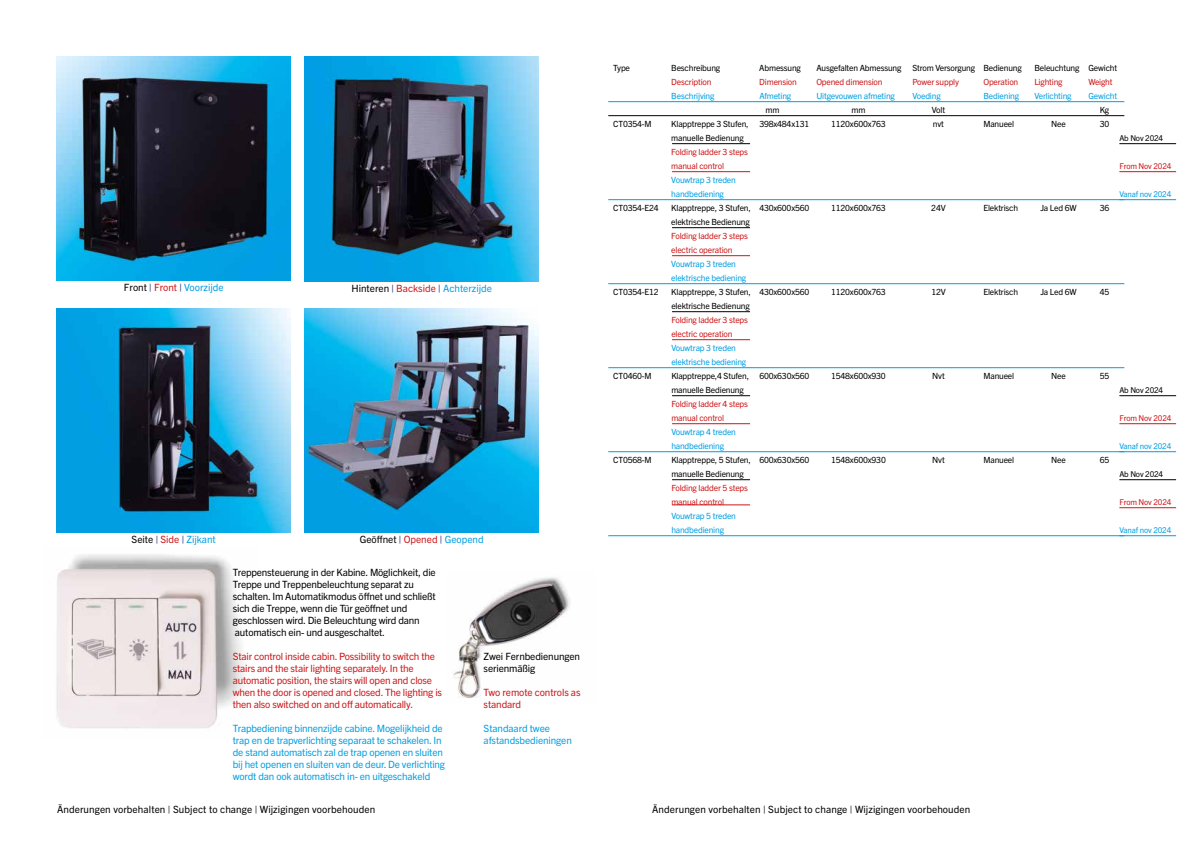
<style>
.page{position:relative;width:1191px;height:842px;background:#fff}
.page>*{position:absolute;margin:0;border:0;box-sizing:border-box;transform-origin:0 0}
.t1{font:10px/12px "Trade Gothic Next LT Pro";letter-spacing:-.02em;color:#000}
.t2{font:10px/12px "Trade Gothic Next LT Pro";letter-spacing:-.02em;color:#009fe3}
.t3{font:10px/12px "Trade Gothic Next LT Pro";letter-spacing:-.02em;color:#cd1719}
.t4{font:10px "Trade Gothic Next LT Pro";letter-spacing:.01em;color:#000}
.t5{font:10px "Trade Gothic Next LT Pro";color:#009fe3}
.t6{font:10px "Trade Gothic Next LT Pro";color:#000}
.t7{font:8.5px "Trade Gothic Next LT Pro";letter-spacing:-.02em;color:#000}
.t8{font:8.5px/14px "Trade Gothic Next LT Pro";letter-spacing:-.02em;color:#cd1719}
.t9{font:8.5px/14px "Trade Gothic Next LT Pro";letter-spacing:-.02em;color:#009fe3}
.t10{font:8px "Trade Gothic Next LT Pro";letter-spacing:-.02em;color:#009fe3}
.t11{font:8px "Trade Gothic Next LT Pro";letter-spacing:-.02em;color:#cd1719}
.t12{font:8px "Trade Gothic Next LT Pro";letter-spacing:-.02em;color:#000}
.s1{color:#000}
.s2{font-weight:700;color:#283583}
.s3{color:#cd1719}
.s4{color:#009fe3}
</style>
<div class="page">
<img style="left:453px;top:577px;width:117px;height:121px">
<img style="left:56px;top:554px;width:188px;height:175px">
<img style="left:57px;top:57px;width:234px;height:224px">
<img style="left:305px;top:57px;width:234px;height:224px">
<img style="left:57px;top:309px;width:234px;height:224px">
<img style="left:305px;top:309px;width:234px;height:224px">
<hr style="left:608px;top:101px;width:516px;height:1px;background:#009fe3">
<hr style="left:608px;top:115px;width:516px;height:1px;background:#000">
<hr style="left:672px;top:143px;width:78px;height:1px;background:#000">
<hr style="left:672px;top:171px;width:78px;height:1px;background:#cd1719">
<hr style="left:608px;top:199px;width:516px;height:1px;background:#009fe3">
<hr style="left:672px;top:227px;width:78px;height:1px;background:#000">
<hr style="left:672px;top:255px;width:78px;height:1px;background:#cd1719">
<hr style="left:608px;top:283px;width:516px;height:1px;background:#009fe3">
<hr style="left:672px;top:311px;width:78px;height:1px;background:#000">
<hr style="left:672px;top:339px;width:78px;height:1px;background:#cd1719">
<hr style="left:608px;top:367px;width:516px;height:1px;background:#009fe3">
<hr style="left:672px;top:395px;width:78px;height:1px;background:#000">
<hr style="left:672px;top:423px;width:78px;height:1px;background:#cd1719">
<hr style="left:608px;top:451px;width:516px;height:1px;background:#009fe3">
<hr style="left:672px;top:479px;width:78px;height:1px;background:#000">
<hr style="left:672px;top:505px;width:78px;height:1px;background:#cd1719">
<hr style="left:608px;top:535px;width:516px;height:1px;background:#009fe3">
<hr style="left:1119px;top:143px;width:57px;height:1px;background:#000">
<hr style="left:1119px;top:171px;width:57px;height:1px;background:#cd1719">
<hr style="left:1119px;top:199px;width:57px;height:1px;background:#009fe3">
<hr style="left:1119px;top:395px;width:57px;height:1px;background:#000">
<hr style="left:1119px;top:423px;width:57px;height:1px;background:#cd1719">
<hr style="left:1119px;top:451px;width:57px;height:1px;background:#009fe3">
<hr style="left:1119px;top:479px;width:57px;height:1px;background:#000">
<hr style="left:1119px;top:507px;width:57px;height:1px;background:#cd1719">
<hr style="left:1119px;top:535px;width:57px;height:1px;background:#009fe3">
<p class="t5" style="left:124px;top:281px;width:101px"><span class="s1">Front</span> <span class="s2">|</span> <span class="s3">Front</span> <span class="s2">|</span> Voorzijde</p>
<p class="t5" style="left:351px;top:282px;width:142px"><span class="s1">Hinteren</span> <span class="s2">|</span> <span class="s3">Backside</span> <span class="s2">|</span> Achterzijde</p>
<p class="t5" style="left:132px;top:533px;width:86px"><span class="s1">Seite</span> <span class="s2">|</span> <span class="s3">Side</span> <span class="s2">|</span> Zijkant</p>
<p class="t6" style="left:360px;top:533px;width:125px">Geöffnet <span class="s2">|</span> <span class="s3">Opened</span> <span class="s2">|</span> <span class="s4">Geopend</span></p>
<p class="t1" style="left:233px;top:565px;width:204px">Treppensteuerung in der Kabine. Möglichkeit, die Treppe und Treppenbeleuchtung separat zu schalten. Im Automatikmodus öffnet und schließt sich die Treppe, wenn die Tür geöffnet und geschlossen wird. Die Beleuchtung wird dann automatisch ein- und ausgeschaltet.</p>
<p class="t3" style="left:233px;top:649px;width:211px">Stair control inside cabin. Possibility to switch the stairs and the stair lighting separately. In the automatic position, the stairs will open and close when the door is opened and closed. The lighting is then also switched on and off automatically.</p>
<p class="t2" style="left:233px;top:721px;width:214px">Trapbediening binnenzijde cabine. Mogelijkheid de trap en de trapverlichting separaat te schakelen. In de stand automatisch zal de trap openen en sluiten bij het openen en sluiten van de deur. De verlichting wordt dan ook automatisch in- en uitgeschakeld</p>
<p class="t1" style="left:483px;top:650px;width:98px">Zwei Fernbedienungen serienmäßig</p>
<p class="t3" style="left:483px;top:686px;width:98px">Two remote controls as standard</p>
<p class="t2" style="left:483px;top:722px;width:90px">Standaard twee afstandsbedieningen</p>
<p class="t7" style="left:613px;top:62px;width:18px">Type</p>
<p class="t7" style="left:671px;top:62px;width:50px">Beschreibung</p>
<p class="t7" style="left:759px;top:62px;width:43px">Abmessung</p>
<p class="t7" style="left:816px;top:62px;width:86px">Ausgefalten Abmessung</p>
<p class="t7" style="left:912px;top:62px;width:111px">Strom Versorgung Bedienung</p>
<p class="t7" style="left:1034px;top:62px;width:84px">Beleuchtung Gewicht</p>
<p class="t8" style="left:671px;top:74px;width:42px">Description</p>
<p class="t8" style="left:759px;top:74px;width:39px">Dimension</p>
<p class="t8" style="left:816px;top:74px;width:68px">Opened dimension</p>
<p class="t8" style="left:912px;top:74px;width:48px">Power supply</p>
<p class="t8" style="left:983px;top:74px;width:36px">Operation</p>
<p class="t8" style="left:1034px;top:74px;width:30px">Lighting</p>
<p class="t8" style="left:1088px;top:74px;width:26px">Weight</p>
<p class="t9" style="left:671px;top:88px;width:45px">Beschrijving</p>
<p class="t9" style="left:759px;top:88px;width:33px">Afmeting</p>
<p class="t9" style="left:816px;top:88px;width:80px">Uitgevouwen afmeting</p>
<p class="t9" style="left:912px;top:88px;width:30px">Voeding</p>
<p class="t9" style="left:983px;top:88px;width:37px">Bediening</p>
<p class="t9" style="left:1034px;top:88px;width:39px">Verlichting</p>
<p class="t9" style="left:1088px;top:88px;width:30px">Gewicht</p>
<p class="t7" style="left:765px;top:104px;width:15px">mm</p>
<p class="t7" style="left:851px;top:104px;width:15px">mm</p>
<p class="t7" style="left:931px;top:104px;width:15px">Volt</p>
<p class="t7" style="left:1099px;top:104px;width:11px">Kg</p>
<p class="t7" style="left:613px;top:118px;width:40px">CT0354-M</p>
<p class="t7" style="left:671px;top:118px;width:79px">Klapptreppe 3 Stufen,</p>
<p class="t7" style="left:759px;top:118px;width:52px">398x484x131</p>
<p class="t7" style="left:831px;top:118px;width:56px">1120x600x763</p>
<p class="t7" style="left:933px;top:118px;width:13px">nvt</p>
<p class="t7" style="left:983px;top:118px;width:32px">Manueel</p>
<p class="t7" style="left:1051px;top:118px;width:16px">Nee</p>
<p class="t7" style="left:1099px;top:118px;width:11px">30</p>
<p class="t7" style="left:671px;top:132px;width:74px">manuelle Bedienung</p>
<p class="t8" style="left:671px;top:144px;width:78px">Folding ladder 3 steps manual control</p>
<p class="t9" style="left:671px;top:172px;width:66px">Vouwtrap 3 treden handbediening</p>
<p class="t7" style="left:613px;top:202px;width:47px">CT0354-E24</p>
<p class="t7" style="left:671px;top:202px;width:140px">Klapptreppe, 3 Stufen, 430x600x560</p>
<p class="t7" style="left:831px;top:202px;width:56px">1120x600x763</p>
<p class="t7" style="left:931px;top:202px;width:16px">24V</p>
<p class="t7" style="left:983px;top:202px;width:36px">Elektrisch</p>
<p class="t7" style="left:1040px;top:202px;width:38px">Ja Led 6W</p>
<p class="t7" style="left:1099px;top:202px;width:11px">36</p>
<p class="t7" style="left:671px;top:216px;width:80px">elektrische Bedienung</p>
<p class="t8" style="left:671px;top:228px;width:78px">Folding ladder 3 steps electric operation</p>
<p class="t9" style="left:671px;top:256px;width:76px">Vouwtrap 3 treden elektrische bediening</p>
<p class="t7" style="left:613px;top:286px;width:47px">CT0354-E12</p>
<p class="t7" style="left:671px;top:286px;width:140px">Klapptreppe, 3 Stufen, 430x600x560</p>
<p class="t7" style="left:831px;top:286px;width:56px">1120x600x763</p>
<p class="t7" style="left:931px;top:286px;width:16px">12V</p>
<p class="t7" style="left:983px;top:286px;width:36px">Elektrisch</p>
<p class="t7" style="left:1040px;top:286px;width:38px">Ja Led 6W</p>
<p class="t7" style="left:1099px;top:286px;width:11px">45</p>
<p class="t7" style="left:671px;top:300px;width:80px">elektrische Bedienung</p>
<p class="t8" style="left:671px;top:312px;width:78px">Folding ladder 3 steps electric operation</p>
<p class="t9" style="left:671px;top:340px;width:76px">Vouwtrap 3 treden elektrische bediening</p>
<p class="t7" style="left:613px;top:370px;width:40px">CT0460-M</p>
<p class="t7" style="left:671px;top:370px;width:140px">Klapptreppe,4 Stufen, 600x630x560</p>
<p class="t7" style="left:831px;top:370px;width:56px">1548x600x930</p>
<p class="t7" style="left:932px;top:370px;width:14px">Nvt</p>
<p class="t7" style="left:983px;top:370px;width:32px">Manueel</p>
<p class="t7" style="left:1051px;top:370px;width:16px">Nee</p>
<p class="t7" style="left:1099px;top:370px;width:11px">55</p>
<p class="t7" style="left:671px;top:384px;width:74px">manuelle Bedienung</p>
<p class="t8" style="left:671px;top:396px;width:78px">Folding ladder 4 steps manual control</p>
<p class="t9" style="left:671px;top:424px;width:66px">Vouwtrap 4 treden handbediening</p>
<p class="t7" style="left:613px;top:454px;width:40px">CT0568-M</p>
<p class="t7" style="left:671px;top:454px;width:140px">Klapptreppe, 5 Stufen, 600x630x560</p>
<p class="t7" style="left:831px;top:454px;width:56px">1548x600x930</p>
<p class="t7" style="left:932px;top:454px;width:14px">Nvt</p>
<p class="t7" style="left:983px;top:454px;width:32px">Manueel</p>
<p class="t7" style="left:1051px;top:454px;width:16px">Nee</p>
<p class="t7" style="left:1099px;top:454px;width:11px">65</p>
<p class="t7" style="left:671px;top:468px;width:74px">manuelle Bedienung</p>
<p class="t8" style="left:671px;top:480px;width:78px">Folding ladder 5 steps manual control</p>
<p class="t9" style="left:671px;top:508px;width:66px">Vouwtrap 5 treden handbediening</p>
<p class="t12" style="left:1119px;top:132px;width:45px">Ab Nov 2024</p>
<p class="t11" style="left:1119px;top:160px;width:54px">From Nov 2024</p>
<p class="t10" style="left:1119px;top:188px;width:53px">Vanaf nov 2024</p>
<p class="t12" style="left:1119px;top:384px;width:45px">Ab Nov 2024</p>
<p class="t11" style="left:1119px;top:412px;width:54px">From Nov 2024</p>
<p class="t10" style="left:1119px;top:440px;width:53px">Vanaf nov 2024</p>
<p class="t12" style="left:1119px;top:468px;width:45px">Ab Nov 2024</p>
<p class="t11" style="left:1119px;top:496px;width:54px">From Nov 2024</p>
<p class="t10" style="left:1119px;top:524px;width:53px">Vanaf nov 2024</p>
<p class="t4" style="left:57px;top:802px;width:320px">Änderungen vorbehalten | Subject to change | Wijzigingen voorbehouden</p>
<p class="t4" style="left:652px;top:802px;width:320px">Änderungen vorbehalten | Subject to change | Wijzigingen voorbehouden</p>
</div>
